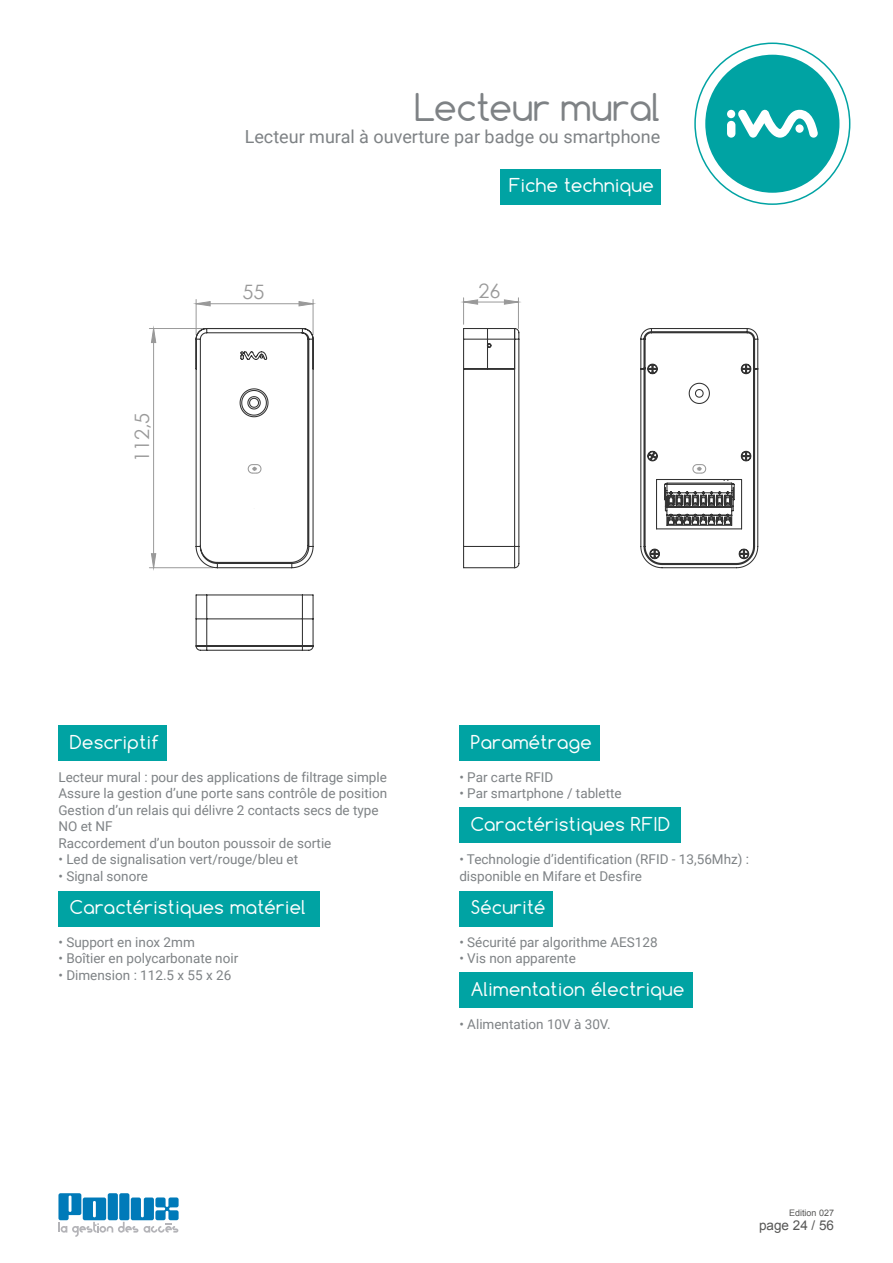
<style>
.page{position:relative;width:893px;height:1263px;background:#fff}
.page>*{position:absolute;margin:0;border:0;box-sizing:border-box;transform-origin:0 0}
.t1{font:36px "Comfortaa";color:#7e8285}
.t2{font:19.8px "Century Gothic";color:#808080}
.t3{font:18px "Comfortaa";letter-spacing:.025em;color:#fff}
.t4{font:18px "Roboto";color:#7e8285}
.t5{font:13.5px/16.5px "Roboto";color:#7e8285}
.t6{font:13.5px "Arial";color:#575756}
.t7{font:9px "Arial";color:#575756}
</style>
<div class="page">
<svg style="left:58px;top:1193px;width:121px;height:44px"></svg>
<div style="left:704px;top:53px;width:137px;height:141px;background:#00a3a3;border-radius:50%"></div>
<div style="left:702px;top:52px;width:140px;height:144px;border:3px solid #fff;border-radius:50%"></div>
<div style="left:727px;top:121px;width:8px;height:17px;background:#fff;border-radius:4px"></div>
<svg style="left:738px;top:109px;width:80px;height:29px"></svg>
<div style="left:727px;top:110px;width:8px;height:8px;background:#fff;border-radius:50%"></div>
<div style="left:795px;top:124px;width:9px;height:9px;background:#fff;border-radius:50%"></div>
<div style="left:500px;top:169px;width:160px;height:36px;background:#00a3a3"></div>
<div style="left:58px;top:725px;width:109px;height:35px;background:#00a3a3"></div>
<div style="left:459px;top:725px;width:141px;height:35px;background:#00a3a3"></div>
<div style="left:459px;top:891px;width:94px;height:35px;background:#00a3a3"></div>
<div style="left:459px;top:808px;width:221px;height:35px;background:#00a3a3"></div>
<div style="left:459px;top:973px;width:234px;height:35px;background:#00a3a3"></div>
<div style="left:58px;top:891px;width:262px;height:36px;background:#00a3a3"></div>
<hr style="left:149px;top:567px;width:64px;height:1px;background:#808080">
<hr style="left:149px;top:328px;width:53px;height:1px;background:#808080">
<hr style="left:518px;top:298px;width:1px;height:30px;background:#808080">
<hr style="left:196px;top:299px;width:1px;height:36px;background:#808080">
<hr style="left:313px;top:299px;width:1px;height:36px;background:#808080">
<svg style="left:196px;top:302px;width:117px;height:4px"></svg>
<svg style="left:463px;top:298px;width:55px;height:26px"></svg>
<svg style="left:151px;top:328px;width:5px;height:240px"></svg>
<svg style="left:195px;top:327px;width:564px;height:324px"></svg>
<h2 class="t2" style="left:128px;top:462px;width:51px;rotate:-90deg">112,5</h2>
<h1 class="t1" style="left:415px;top:84px;width:247px">Lecteur mural</h1>
<h3 class="t4" style="left:245px;top:124px;width:417px">Lecteur mural à ouverture par badge ou smartphone</h3>
<h2 class="t2" style="left:243px;top:278px;width:23px">55</h2>
<h3 class="t3" style="left:509px;top:174px;width:146px">Fiche technique</h3>
<h2 class="t2" style="left:478px;top:277px;width:23px">26</h2>
<h3 class="t3" style="left:70px;top:730px;width:90px">Descriptif</h3>
<p class="t5" style="left:58px;top:768px;width:330px">Lecteur mural : pour des applications de filtrage simple Assure la gestion d’une porte sans contrôle de position Gestion d’un relais qui délivre 2 contacts secs de type NO et NF<br>Raccordement d’un bouton poussoir de sortie</p>
<p class="t5" style="left:58px;top:851px;width:241px">• Led de signalisation vert/rouge/bleu et</p>
<p class="t5" style="left:58px;top:867px;width:91px">• Signal sonore</p>
<h3 class="t3" style="left:70px;top:895px;width:237px">Caractéristiques matériel</h3>
<p class="t5" style="left:58px;top:933px;width:138px">• Support en inox 2mm</p>
<p class="t5" style="left:58px;top:950px;width:181px">• Boîtier en polycarbonate noir</p>
<p class="t5" style="left:58px;top:966px;width:174px">• Dimension : 112.5 x 55 x 26</p>
<h3 class="t3" style="left:471px;top:730px;width:122px">Paramétrage</h3>
<p class="t5" style="left:459px;top:768px;width:96px">• Par carte RFID</p>
<p class="t5" style="left:459px;top:785px;width:164px">• Par smartphone / tablette</p>
<h3 class="t3" style="left:471px;top:813px;width:201px">Caractéristiques RFID</h3>
<p class="t5" style="left:459px;top:851px;width:291px">• Technologie d’identification (RFID - 13,56Mhz) : disponible en Mifare et Desfire</p>
<h3 class="t3" style="left:471px;top:895px;width:76px">Sécurité</h3>
<p class="t5" style="left:459px;top:933px;width:200px">• Sécurité par algorithme AES128</p>
<p class="t5" style="left:459px;top:950px;width:118px">• Vis non apparente</p>
<h3 class="t3" style="left:471px;top:978px;width:215px">Alimentation électrique</h3>
<p class="t5" style="left:459px;top:1016px;width:153px">• Alimentation 10V à 30V.</p>
<p class="t7" style="left:789px;top:1207px;width:47px">Edition 027</p>
<p class="t6" style="left:759px;top:1216px;width:77px">page 24 / 56</p>
</div>
